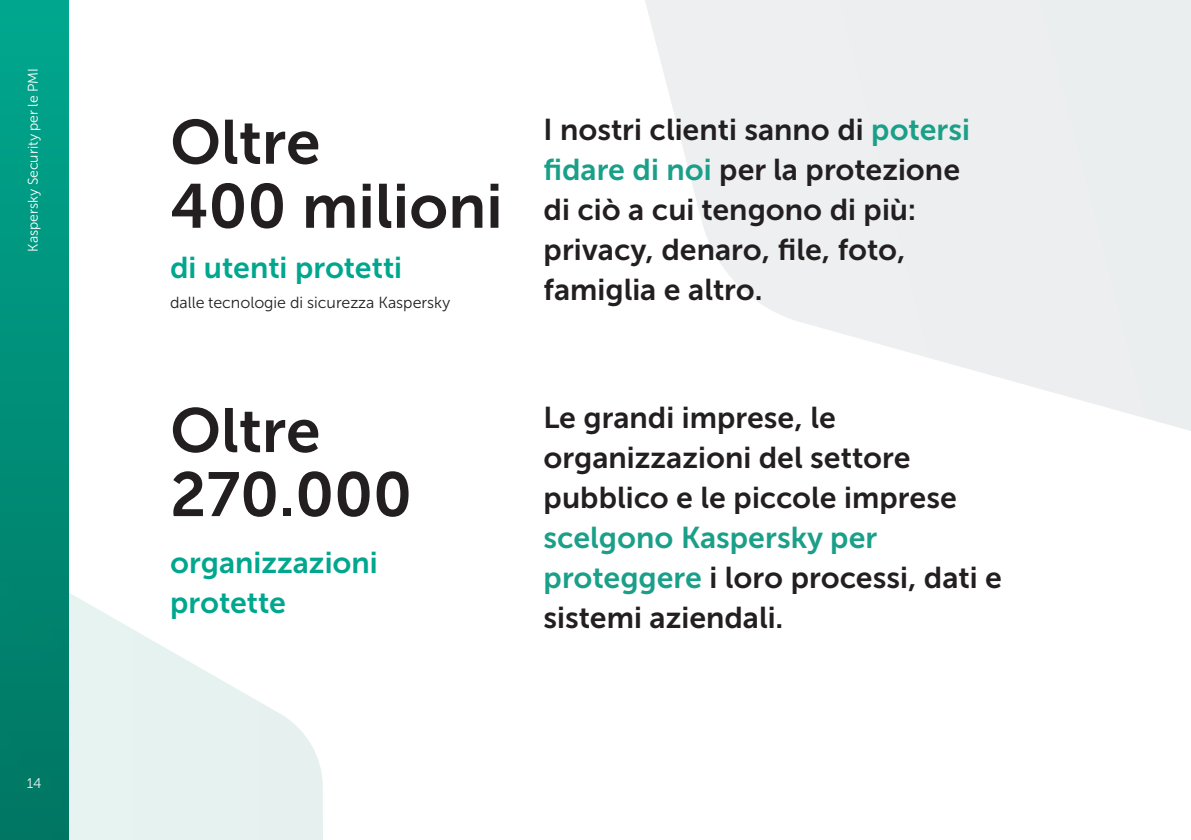
<style>
.page{position:relative;width:1191px;height:840px;background:#fff}
.page>*{position:absolute;margin:0;border:0;box-sizing:border-box;transform-origin:0 0}
.t1{font:62px/64px "Museo Sans Cyrl 700";color:#231f20}
.t2{font:30px/40px "Museo Sans Cyrl 700";color:#231f20}
.t3{font:30px/40px "Museo Sans Cyrl 700";color:#00a78e}
.t4{font:16px "Museo Sans Cyrl 300";color:#231f20}
.t5{font:14px "Museo Sans Cyrl 300";color:#fff}
.s1{color:#1a9f88}
</style>
<div class="page">
<svg style="left:0;top:0;width:68px;height:578px;background:#00957e"></svg>
<svg style="left:0;top:578px;width:323px;height:261px"></svg>
<svg style="left:645px;top:0;width:546px;height:431px"></svg>
<p class="t5" style="left:25px;top:251px;width:185px;rotate:-90deg">Kaspersky Security per le PMI</p>
<p class="t5" style="left:27px;top:775px;width:16px">14</p>
<h1 class="t1" style="left:170px;top:110px;width:334px">Oltre<br>400 milioni</h1>
<p class="t3" style="left:170px;top:247px;width:233px">di utenti protetti</p>
<p class="t4" style="left:170px;top:294px;width:282px">dalle tecnologie di sicurezza Kaspersky</p>
<h1 class="t1" style="left:170px;top:398px;width:243px">Oltre<br>270.000</h1>
<p class="t3" style="left:170px;top:542px;width:209px">organizzazioni protette</p>
<p class="t2" style="left:543px;top:109px;width:428px">I nostri clienti sanno di <span class="s1">potersi fidare di noi</span> per la protezione di ciò a cui tengono di più: privacy, denaro, file, foto, famiglia e altro.</p>
<p class="t2" style="left:543px;top:397px;width:415px">Le grandi imprese, le organizzazioni del settore pubblico e le piccole imprese</p>
<p class="t2" style="left:543px;top:517px;width:460px"><span class="s1">scelgono Kaspersky per proteggere</span> i loro processi, dati e sistemi aziendali.</p>
</div>
